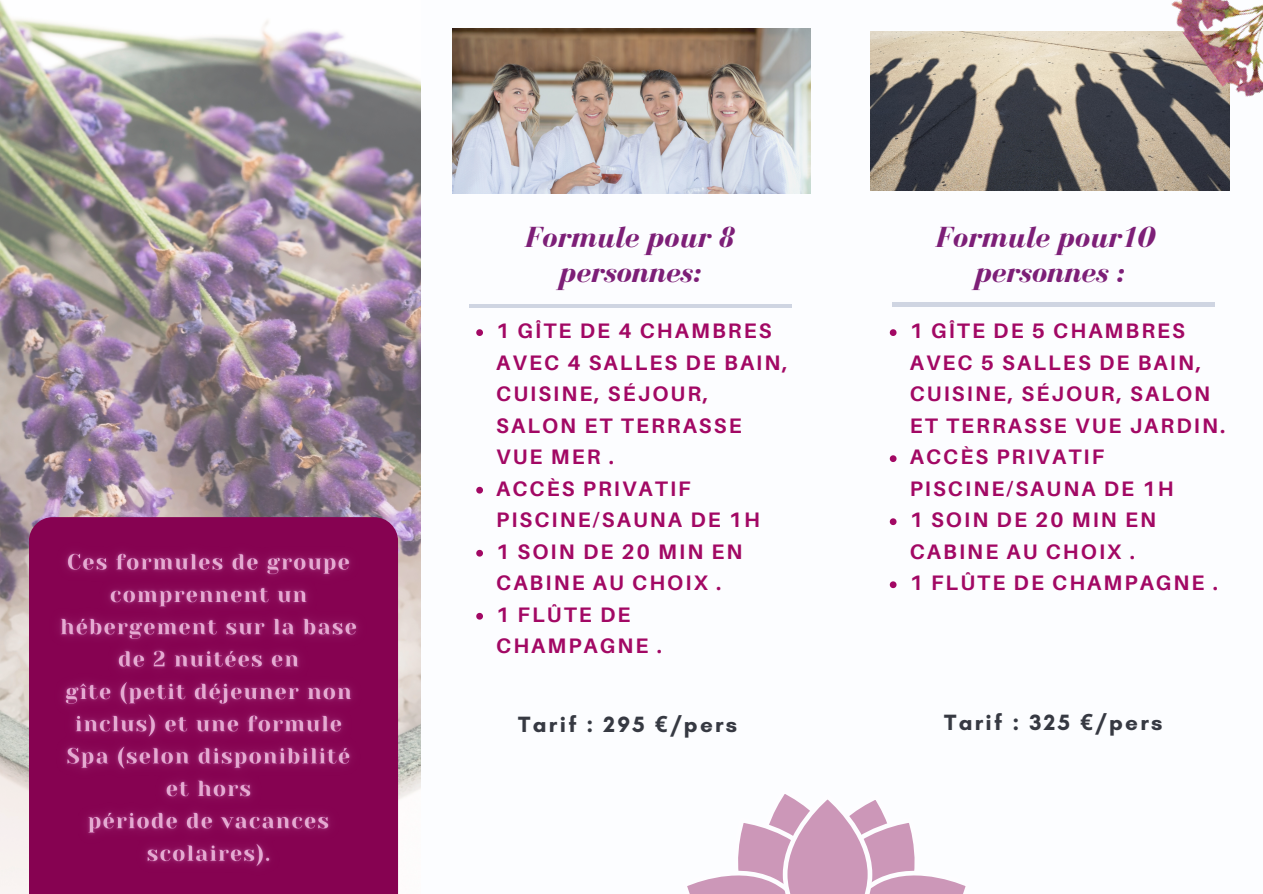
<style>
.page{position:relative;width:1263px;height:894px;background:#fff}
.page>*{position:absolute;margin:0;border:0;box-sizing:border-box;transform-origin:0 0}
.t1{font:italic 700 30px/34.8px "Bodoni FLF";color:#7d1f77;text-align:center}
.t2{font:700 22.5px "Glacial Indifference";letter-spacing:.1em;color:#363942}
.t3{font:700 21px/31.5px "Aileron";letter-spacing:.1em;color:#a20864}
.s1{font-family:"Noto Sans"}
</style>
<div class="page">
<hr style="left:469px;top:304px;width:322px;height:3px;background:#a1adc5">
<img style="left:452px;top:28px;width:359px;height:166px">
<hr style="left:892px;top:302px;width:322px;height:4px;background:#cfd5e2">
<img style="left:870px;top:31px;width:359px;height:160px">
<img style="left:0;top:0;width:421px;height:893px">
<div style="left:29px;top:517px;width:369px;height:376px;background:#860251"></div>
<img style="left:1157px;top:0;width:106px;height:111px">
<svg style="left:687px;top:794px;width:279px;height:99px"></svg>
<img style="left:38px;top:526px;width:343px;height:361px">
<svg style="left:890px;top:329px;width:6px;height:7px"></svg>
<svg style="left:890px;top:455px;width:6px;height:7px"></svg>
<svg style="left:890px;top:518px;width:6px;height:7px"></svg>
<svg style="left:890px;top:581px;width:6px;height:7px"></svg>
<svg style="left:476px;top:329px;width:7px;height:7px"></svg>
<svg style="left:476px;top:486px;width:7px;height:7px"></svg>
<svg style="left:476px;top:549px;width:7px;height:7px"></svg>
<svg style="left:476px;top:612px;width:7px;height:7px"></svg>
<h1 class="t1" style="left:524px;top:219px;width:213px">Formule pour 8 personnes:</h1>
<p class="t3" style="left:496px;top:314px;width:293px">1 GÎTE DE 4 CHAMBRES<br>AVEC 4 SALLES DE BAIN,<br>CUISINE, SÉJOUR,<br>SALON ET TERRASSE<br>VUE MER .<br>ACCÈS PRIVATIF<br>PISCINE/SAUNA DE 1H<br>1 SOIN DE 20 MIN EN<br>CABINE AU CHOIX .<br>1 FLÛTE DE<br>CHAMPAGNE .</p>
<p class="t2" style="left:518px;top:710px;width:220px">Tarif : 295 <span class="s1">€</span>/pers</p>
<h1 class="t1" style="left:935px;top:219px;width:223px">Formule pour10 personnes :</h1>
<p class="t3" style="left:910px;top:314px;width:317px">1 GÎTE DE 5 CHAMBRES<br>AVEC 5 SALLES DE BAIN,<br>CUISINE, SÉJOUR, SALON<br>ET TERRASSE VUE JARDIN.<br>ACCÈS PRIVATIF<br>PISCINE/SAUNA DE 1H<br>1 SOIN DE 20 MIN EN<br>CABINE AU CHOIX .<br>1 FLÛTE DE CHAMPAGNE .</p>
<p class="t2" style="left:944px;top:708px;width:220px">Tarif : 325 <span class="s1">€</span>/pers</p>
</div>
